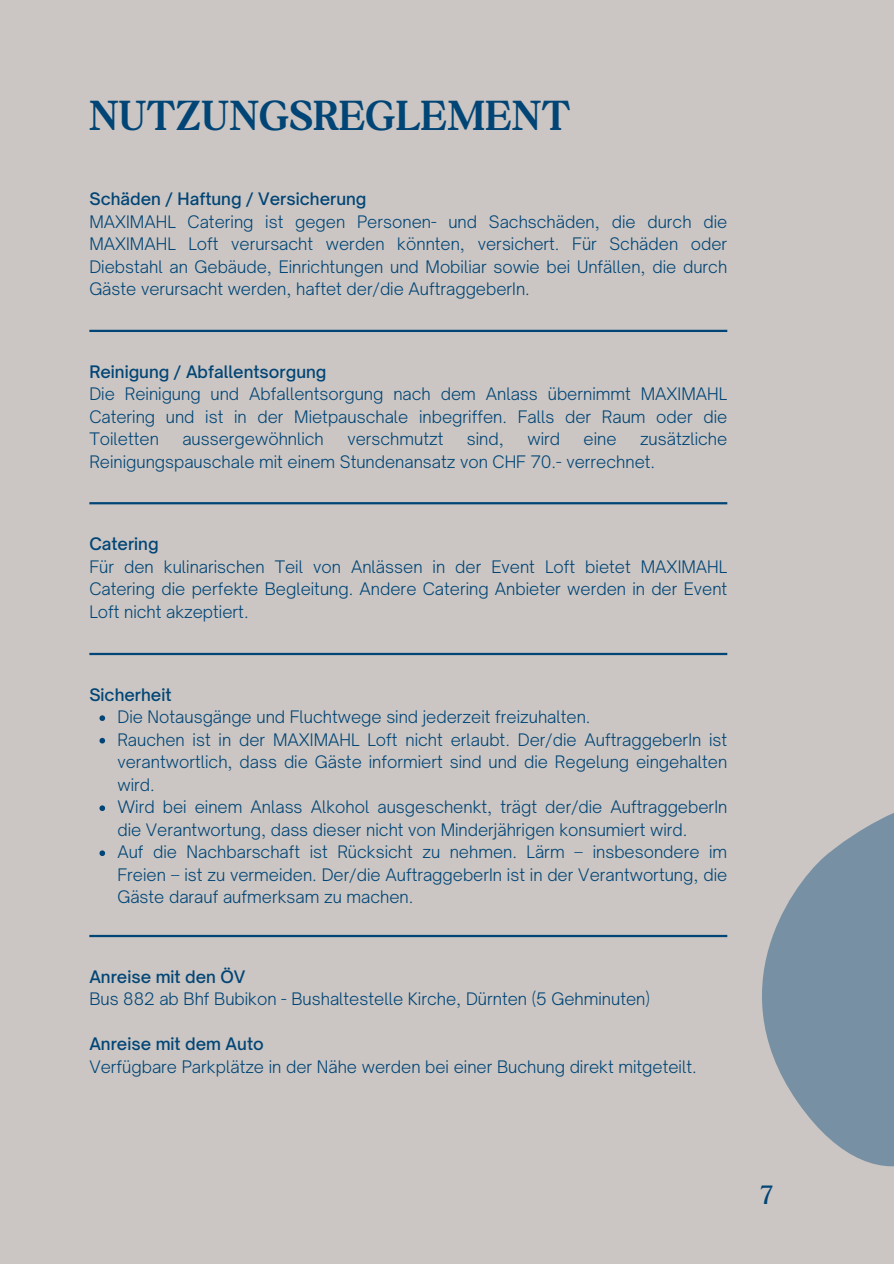
<style>
.page{position:relative;width:894px;height:1264px;background:#fff}
.page>*{position:absolute;margin:0;border:0;box-sizing:border-box;transform-origin:0 0}
.t1{font:700 45px "Boston Angel";letter-spacing:.02em;color:#014576}
.t2{font:300 30px "Boston Angel";color:#014576}
.t3{font:300 16.5px/22.5px "Open Sauce One";color:#014576;text-align:justify}
.t4{font:500 16.5px "Open Sauce One";color:#014576}
</style>
<div class="page">
<div style="left:0;top:0;width:893px;height:1263px;background:#cbc6c3"></div>
<hr style="left:89px;top:330px;width:638px;height:2px;background:#014576">
<svg style="left:680px;top:813px;width:213px;height:354px"></svg>
<hr style="left:89px;top:502px;width:638px;height:2px;background:#014576">
<hr style="left:89px;top:653px;width:638px;height:2px;background:#014576">
<svg style="left:99px;top:715px;width:6px;height:6px"></svg>
<svg style="left:99px;top:738px;width:6px;height:5px"></svg>
<svg style="left:99px;top:805px;width:6px;height:6px"></svg>
<svg style="left:99px;top:850px;width:6px;height:6px"></svg>
<hr style="left:89px;top:934px;width:638px;height:3px;background:#014576">
<p class="t1" style="left:89px;top:89px;width:482px">NUTZUNGSREGLEMENT</p>
<p class="t4" style="left:89px;top:189px;width:278px">Schäden / Haftung / Versicherung</p>
<p class="t3" style="left:89px;top:210px;width:639px">MAXIMAHL Catering ist gegen Personen- und Sachschäden, die durch die MAXIMAHL Loft verursacht werden könnten, versichert. Für Schäden oder Diebstahl an Gebäude, Einrichtungen und Mobiliar sowie bei Unfällen, die durch Gäste verursacht werden, haftet der/die AuftraggeberIn.</p>
<p class="t4" style="left:89px;top:361px;width:238px">Reinigung / Abfallentsorgung</p>
<p class="t3" style="left:89px;top:382px;width:639px">Die Reinigung und Abfallentsorgung nach dem Anlass übernimmt MAXIMAHL Catering und ist in der Mietpauschale inbegriffen. Falls der Raum oder die Toiletten</p>
<p class="t3" style="left:89px;top:427px;width:639px;text-indent:550px">zusätzliche<br>Reinigungspauschale mit einem Stundenansatz von CHF 70.- verrechnet.</p>
<p class="t3" style="left:182px;top:427px;width:143px">aussergewöhnlich</p>
<p class="t3" style="left:347px;top:427px;width:97px">verschmutzt</p>
<p class="t3" style="left:466px;top:427px;width:39px">sind,</p>
<p class="t3" style="left:527px;top:427px;width:34px">wird</p>
<p class="t3" style="left:583px;top:427px;width:34px">eine</p>
<p class="t4" style="left:89px;top:533px;width:71px">Catering</p>
<h2 class="t3" style="left:89px;top:555px;width:639px">Für den kulinarischen Teil von Anlässen in der Event Loft bietet MAXIMAHL Catering die perfekte Begleitung. Andere Catering Anbieter werden in der Event Loft nicht akzeptiert.</h2>
<p class="t4" style="left:89px;top:684px;width:84px">Sicherheit</p>
<p class="t3" style="left:117px;top:705px;width:474px">Die Notausgänge und Fluchtwege sind jederzeit freizuhalten.</p>
<p class="t3" style="left:117px;top:728px;width:611px">Rauchen ist in der MAXIMAHL Loft nicht erlaubt. Der/die AuftraggeberIn ist verantwortlich, dass die Gäste informiert sind und die Regelung eingehalten wird.</p>
<p class="t3" style="left:117px;top:795px;width:611px">Wird bei einem Anlass Alkohol ausgeschenkt, trägt der/die AuftraggeberIn die Verantwortung, dass dieser nicht von Minderjährigen konsumiert wird.</p>
<p class="t3" style="left:117px;top:840px;width:611px">Auf die Nachbarschaft ist Rücksicht zu nehmen. Lärm – insbesondere im Freien – ist zu vermeiden. Der/die AuftraggeberIn ist in der Verantwortung, die Gäste darauf aufmerksam zu machen.</p>
<p class="t4" style="left:89px;top:966px;width:157px">Anreise mit den ÖV</p>
<p class="t3" style="left:89px;top:987px;width:562px">Bus 882 ab Bhf Bubikon - Bushaltestelle Kirche, Dürnten (5 Gehminuten)</p>
<p class="t4" style="left:89px;top:1033px;width:176px">Anreise mit dem Auto</p>
<p class="t3" style="left:89px;top:1055px;width:608px">Verfügbare Parkplätze in der Nähe werden bei einer Buchung direkt mitgeteilt.</p>
<h1 class="t2" style="left:759px;top:1176px;width:14px">7</h1>
</div>
